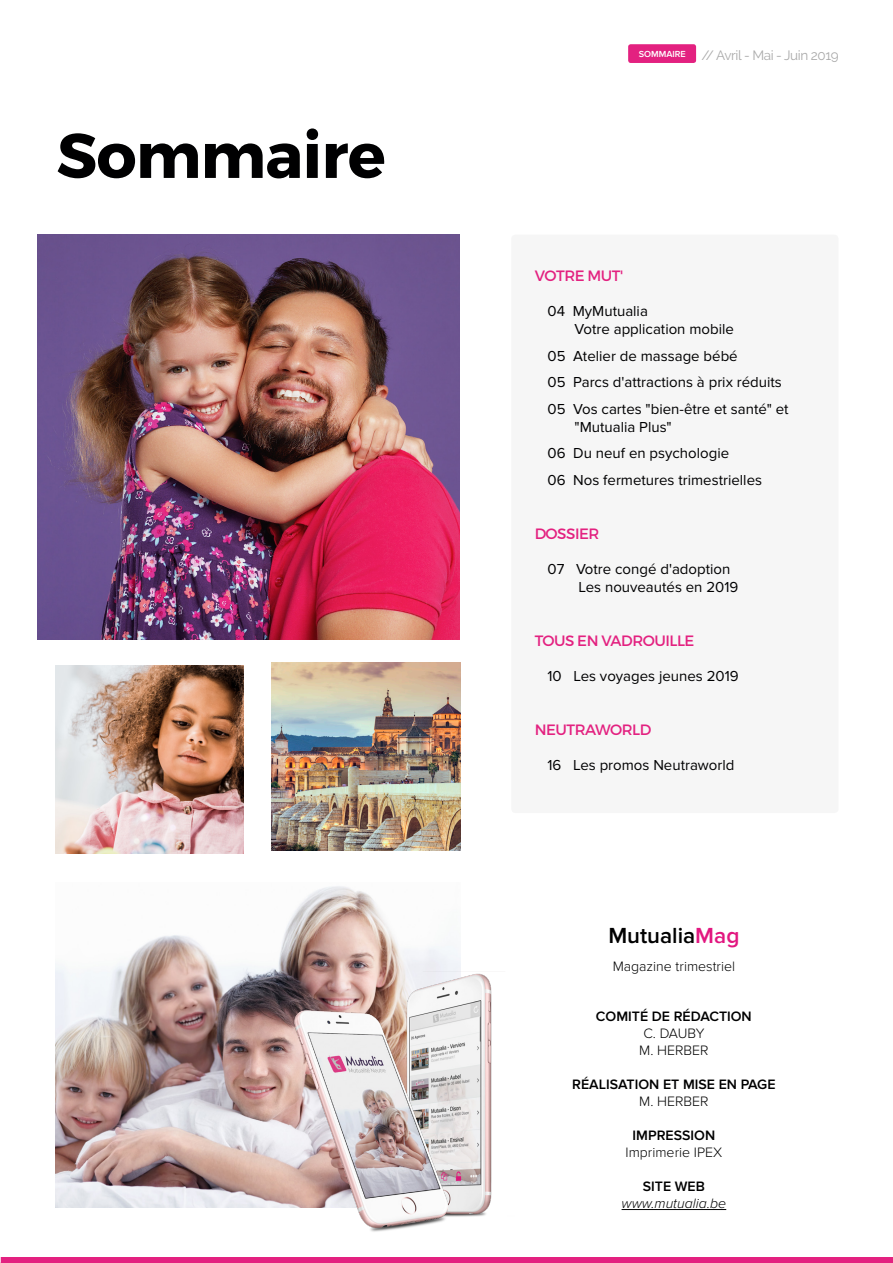
<style>
.page{position:relative;width:893px;height:1263px;background:#fff}
.page>*{position:absolute;margin:0;border:0;box-sizing:border-box;transform-origin:0 0}
.t1{font:700 63px "Montserrat";letter-spacing:-.01em;color:#000001}
.t2{font:600 22.65px "Proxima Nova";color:#000001}
.t3{font:15px/18px "Proxima Nova";color:#000001}
.t4{font:15px "Montserrat";letter-spacing:-.03em;color:#e32180}
.t5{font:600 14.1px "Proxima Nova";color:#000001}
.t6{font:300 14.1px "Proxima Nova";color:#000001}
.t7{font:italic 300 14.1px "Proxima Nova";color:#000001}
.t8{font:13.5px "Raleway";letter-spacing:-.03em;color:#aaa}
.t9{font:600 9.15px "Proxima Nova";color:#fff}
.s1{color:#e21780}
</style>
<div class="page">
<hr style="left:622px;top:1209px;width:104px;height:1px;background:#000001">
<div style="left:628px;top:44px;width:68px;height:19px;background:#e32180;border-radius:3px"></div>
<div style="left:511px;top:235px;width:328px;height:578px;background:#f6f6f6;border-radius:4px"></div>
<div style="left:0;top:1257px;width:893px;height:6px;background:#e32180"></div>
<img style="left:37px;top:235px;width:423px;height:405px">
<img style="left:55px;top:886px;width:405px;height:322px">
<img style="left:55px;top:665px;width:189px;height:188px">
<img style="left:272px;top:662px;width:188px;height:189px">
<img style="left:367px;top:971px;width:125px;height:246px">
<img style="left:295px;top:1010px;width:152px;height:222px">
<p class="t1" style="left:57px;top:116px;width:331px">Sommaire</p>
<p class="t9" style="left:639px;top:49px;width:49px">SOMMAIRE</p>
<p class="t8" style="left:701px;top:47px;width:139px">// Avril - Mai - Juin 2019</p>
<p class="t4" style="left:535px;top:267px;width:90px">VOTRE MUT'</p>
<p class="t3" style="left:575px;top:303px;width:161px;text-indent:-27px">04 MyMutualia<br>Votre application mobile</p>
<p class="t3" style="left:547px;top:347px;width:192px">05 Atelier de massage bébé</p>
<p class="t3" style="left:547px;top:374px;width:236px">05 Parcs d'attractions à prix réduits</p>
<p class="t3" style="left:575px;top:400px;width:216px;text-indent:-27px">05 Vos cartes "bien-être et santé" et "Mutualia Plus"</p>
<p class="t3" style="left:547px;top:445px;width:183px">06 Du neuf en psychologie</p>
<p class="t3" style="left:547px;top:471px;width:216px">06 Nos fermetures trimestrielles</p>
<p class="t4" style="left:535px;top:524px;width:66px">DOSSIER</p>
<p class="t3" style="left:578px;top:560px;width:161px;text-indent:-31px">07 Votre congé d'adoption<br>Les nouveautés en 2019</p>
<p class="t4" style="left:535px;top:631px;width:161px">TOUS EN VADROUILLE</p>
<p class="t3" style="left:547px;top:667px;width:193px">10 Les voyages jeunes 2019</p>
<p class="t4" style="left:535px;top:720px;width:118px">NEUTRAWORLD</p>
<p class="t3" style="left:547px;top:756px;width:188px">16 Les promos Neutraworld</p>
<p class="t2" style="left:608px;top:922px;width:133px">Mutualia<span class="s1">Mag</span></p>
<p class="t6" style="left:613px;top:959px;width:124px">Magazine trimestriel</p>
<p class="t5" style="left:596px;top:1008px;width:157px">COMITÉ DE RÉDACTION</p>
<p class="t6" style="left:643px;top:1025px;width:63px">C. DAUBY</p>
<p class="t6" style="left:639px;top:1042px;width:71px">M. HERBER</p>
<p class="t5" style="left:572px;top:1076px;width:205px">RÉALISATION ET MISE EN PAGE</p>
<p class="t6" style="left:639px;top:1093px;width:71px">M. HERBER</p>
<p class="t5" style="left:633px;top:1127px;width:84px">IMPRESSION</p>
<p class="t6" style="left:626px;top:1144px;width:98px">Imprimerie IPEX</p>
<p class="t5" style="left:643px;top:1178px;width:64px">SITE WEB</p>
<p class="t7" style="left:622px;top:1195px;width:106px">www.mutualia.be</p>
</div>
